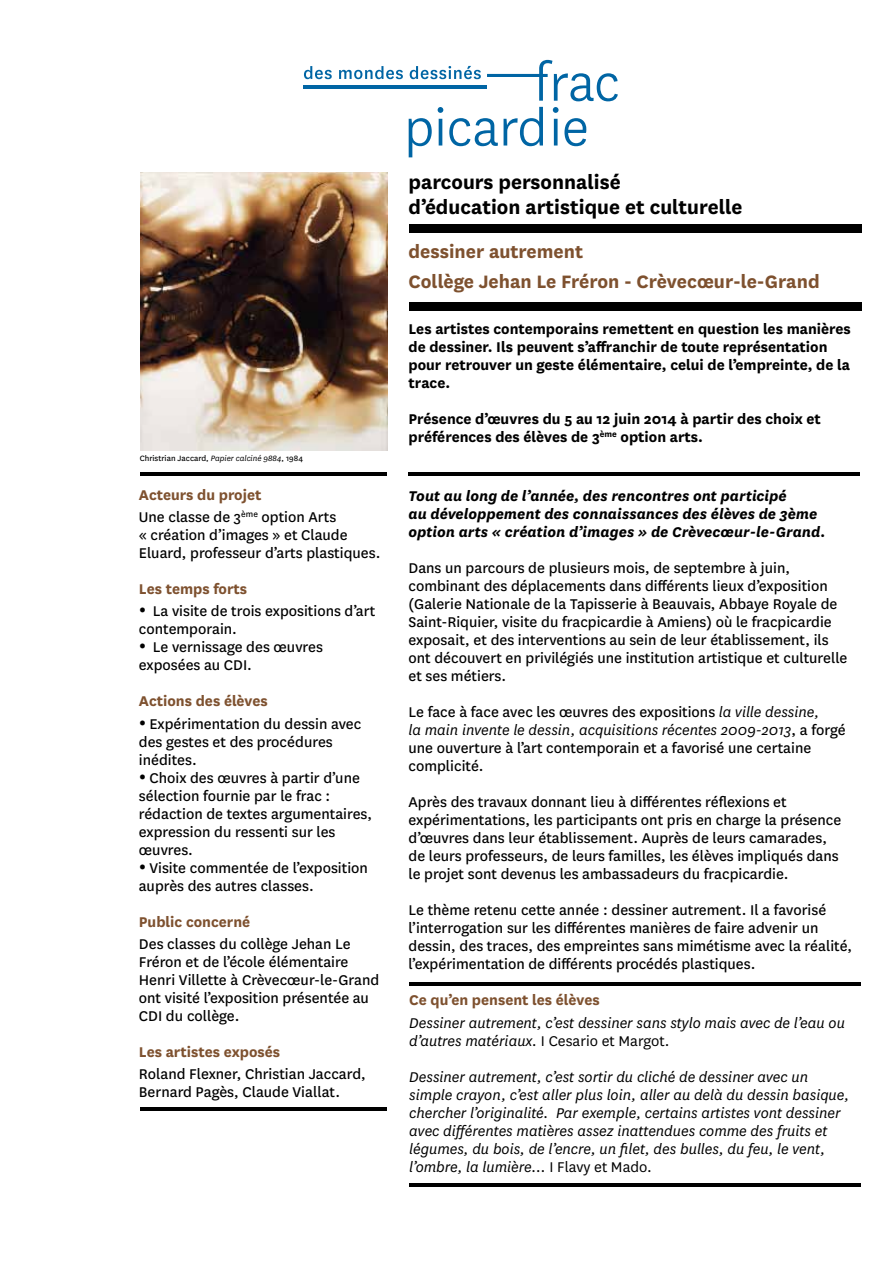
<style>
.page{position:relative;width:893px;height:1263px;background:#fff}
.page>*{position:absolute;margin:0;border:0;box-sizing:border-box;transform-origin:0 0}
.t1{font:700 22.5px/24.8px "National";color:#000}
.t2{font:700 21px/29.7px "National";color:#7e512f}
.t3{font:16.5px/18px "National";color:#000}
.t4{font:italic 16.5px/18px "National";color:#000}
.t5{font:700 16.5px/18px "National";color:#000}
.t6{font:italic 700 16.5px/18px "National";color:#000}
.t7{font:700 16.5px "National";color:#7e512f}
.t8{font:9px "National";color:#000}
.s1{font-style:italic}
.s2{font-weight:700;color:#7e512f}
.s3{font-style:normal}
</style>
<div class="page">
<svg style="left:304px;top:66px;width:28px;height:13px"></svg>
<svg style="left:339px;top:66px;width:64px;height:13px"></svg>
<svg style="left:410px;top:66px;width:71px;height:13px"></svg>
<svg style="left:409px;top:118px;width:23px;height:39px"></svg>
<svg style="left:438px;top:107px;width:5px;height:39px"></svg>
<svg style="left:449px;top:118px;width:49px;height:28px"></svg>
<svg style="left:504px;top:107px;width:39px;height:39px"></svg>
<svg style="left:553px;top:107px;width:33px;height:39px"></svg>
<svg style="left:487px;top:60px;width:131px;height:41px"></svg>
<hr style="left:304px;top:85px;width:183px;height:3px;background:#0065a4">
<div style="left:409px;top:224px;width:453px;height:9px;background:#000"></div>
<div style="left:409px;top:303px;width:453px;height:8px;background:#000"></div>
<img style="left:140px;top:173px;width:247px;height:277px">
<hr style="left:408px;top:473px;width:452px;height:3px;background:#000">
<hr style="left:140px;top:473px;width:247px;height:3px;background:#000">
<hr style="left:141px;top:1107px;width:246px;height:3px;background:#000">
<hr style="left:409px;top:1183px;width:451px;height:3px;background:#000">
<hr style="left:409px;top:982px;width:451px;height:4px;background:#000">
<p class="t8" style="left:140px;top:453px;width:165px">Christrian Jaccard, <span class="s1">Papier calciné 9884</span>, 1984</p>
<p class="t3" style="left:139px;top:483px;width:199px;line-height:22.2px"><span class="s2">Acteurs du projet<br></span>Une classe de 3<sup>ème</sup> option Arts</p>
<p class="t3" style="left:139px;top:525px;width:243px">« création d’images » et Claude<br>Eluard, professeur d’arts plastiques.</p>
<p class="t7" style="left:139px;top:577px;width:110px">Les temps forts</p>
<p class="t3" style="left:139px;top:601px;width:238px">• La visite de trois expositions d’art contemporain.</p>
<p class="t3" style="left:139px;top:637px;width:186px">• Le vernissage des œuvres exposées au CDI.</p>
<p class="t7" style="left:139px;top:690px;width:130px">Actions des élèves</p>
<p class="t3" style="left:139px;top:714px;width:224px">• Expérimentation du dessin avec des gestes et des procédures inédites.</p>
<p class="t3" style="left:139px;top:768px;width:235px">• Choix des œuvres à partir d’une sélection fournie par le frac : rédaction de textes argumentaires, expression du ressenti sur les œuvres.</p>
<p class="t3" style="left:139px;top:858px;width:231px">• Visite commentée de l’exposition auprès des autres classes.</p>
<p class="t7" style="left:139px;top:910px;width:113px">Public concerné</p>
<p class="t3" style="left:139px;top:934px;width:242px">Des classes du collège Jehan Le<br>Fréron et de l’école élémentaire<br>Henri Villette à Crèvecœur-le-Grand ont visité l’exposition présentée au<br>CDI du collège.</p>
<p class="t7" style="left:139px;top:1040px;width:143px">Les artistes exposés</p>
<p class="t3" style="left:139px;top:1064px;width:228px">Roland Flexner, Christian Jaccard,<br>Bernard Pagès, Claude Viallat.</p>
<h1 class="t1" style="left:408px;top:168px;width:335px">parcours personnalisé<br>d’éducation artistique et culturelle</h1>
<p class="t2" style="left:408px;top:235px;width:413px">dessiner autrement<br>Collège Jehan Le Fréron - Crèvecœur-le-Grand</p>
<p class="t5" style="left:408px;top:319px;width:444px">Les artistes contemporains remettent en question les manières de dessiner. Ils peuvent s’affranchir de toute représentation pour retrouver un geste élémentaire, celui de l’empreinte, de la trace.</p>
<p class="t5" style="left:408px;top:409px;width:414px">Présence d’œuvres du 5 au 12 juin 2014 à partir des choix et préférences des élèves de 3<sup>ème</sup> option arts.</p>
<p class="t6" style="left:409px;top:485px;width:419px">Tout au long de l’année, des rencontres ont participé<br>au développement des connaissances des élèves de 3ème option arts « création d’images » de Crèvecœur-le-Grand.</p>
<p class="t3" style="left:409px;top:558px;width:440px">Dans un parcours de plusieurs mois, de septembre à juin, combinant des déplacements dans différents lieux d’exposition (Galerie Nationale de la Tapisserie à Beauvais, Abbaye Royale de Saint-Riquier, visite du fracpicardie à Amiens) où le fracpicardie exposait, et des interventions au sein de leur établissement, ils ont découvert en privilégiés une institution artistique et culturelle et ses métiers.</p>
<p class="t3" style="left:409px;top:702px;width:439px">Le face à face avec les œuvres des expositions <span class="s1">la ville dessine,<br>la main invente le dessin, acquisitions récentes 2009-2013</span>, a forgé une ouverture à l’art contemporain et a favorisé une certaine complicité.</p>
<p class="t3" style="left:409px;top:792px;width:434px">Après des travaux donnant lieu à différentes réflexions et expérimentations, les participants ont pris en charge la présence d’œuvres dans leur établissement. Auprès de leurs camarades, de leurs professeurs, de leurs familles, les élèves impliqués dans le projet sont devenus les ambassadeurs du fracpicardie.</p>
<p class="t3" style="left:409px;top:900px;width:445px">Le thème retenu cette année : dessiner autrement. Il a favorisé l’interrogation sur les différentes manières de faire advenir un dessin, des traces, des empreintes sans mimétisme avec la réalité, l’expérimentation de différents procédés plastiques.</p>
<p class="t7" style="left:409px;top:989px;width:192px">Ce qu’en pensent les élèves</p>
<p class="t4" style="left:409px;top:1013px;width:437px">Dessiner autrement, c’est dessiner sans stylo mais avec de l’eau ou d’autres matériaux. <span class="s3">I Cesario et Margot.</span></p>
<p class="t4" style="left:409px;top:1067px;width:441px">Dessiner autrement, c’est sortir du cliché de dessiner avec un simple crayon, c’est aller plus loin, aller au delà du dessin basique, chercher l’originalité. Par exemple, certains artistes vont dessiner avec différentes matières assez inattendues comme des fruits et légumes, du bois, de l’encre, un filet, des bulles, du feu, le vent, l’ombre, la lumière… <span class="s3">I Flavy et Mado.</span></p>
</div>
